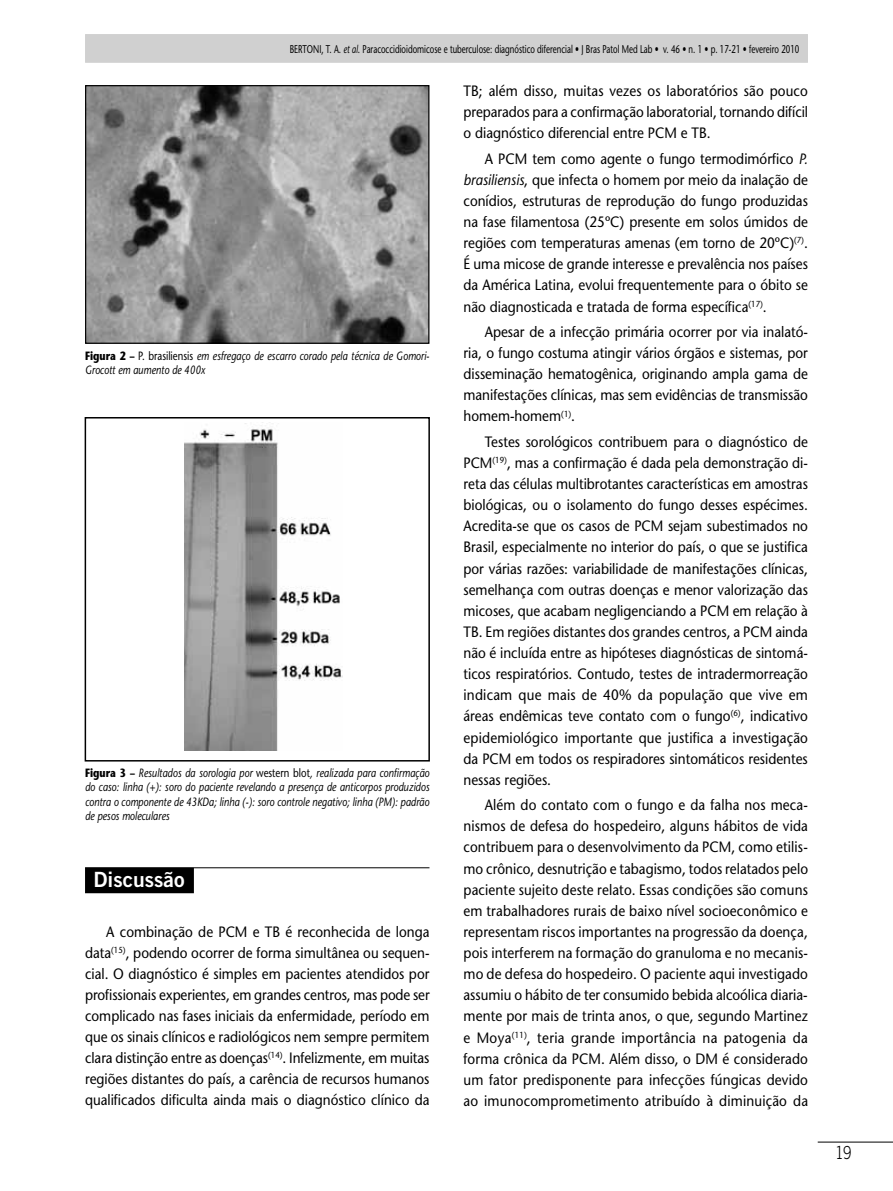
<style>
.page{position:relative;width:893px;height:1191px;background:#fff}
.page>*{position:absolute;margin:0;border:0;box-sizing:border-box;transform-origin:0 0}
.t1{font:21px "Trade Gothic LT Std Bd 2";color:#fff}
.t2{font:300 18px "Trade Gothic LT Std";color:#000;scale:.8 1}
.t3{font:500 15px/21.1px "Stone Sans Std";color:#000;text-align:justify;scale:.9 1}
.t4{font:italic 500 12px/14.4px "Stone Sans Std";color:#000;text-align:justify;scale:.8 1}
.t5{font:500 11.25px "Stone Sans Std";color:#000;scale:.7 1}
.s1{font-style:italic}
.s2{font-weight:700;font-style:normal}
.s3{font-style:normal}
</style>
<div class="page">
<div style="left:85px;top:34px;width:723px;height:29px;background:#d0d0d0"></div>
<hr style="left:818px;top:1141px;width:75px;height:1px;background:#000">
<img style="left:87px;top:87px;width:340px;height:255px">
<div style="left:85px;top:85px;width:344px;height:259px;border:1px solid #000"></div>
<img style="left:184px;top:422px;width:158px;height:328px">
<div style="left:85px;top:417px;width:345px;height:344px;border:2px solid #000"></div>
<hr style="left:85px;top:867px;width:344px;height:1px;background:#000">
<div style="left:85px;top:867px;width:109px;height:26px;background:#000"></div>
<p class="t5" style="left:290px;top:42px;width:14px">Bertoni</p>
<p class="t5" style="left:321px;top:42px;width:684px">, T. A. <span class="s1">et al</span>. Paracoccidioidomicose e tuberculose: diagnóstico diferencial • J Bras Patol Med Lab • v. 46 • n. 1 • p. 17-21 • fevereiro 2010</p>
<p class="t4" style="left:85px;top:348px;width:432px"><span class="s2">Figura 2 –</span> <span class="s3">P. brasiliensis</span> em esfregaço de escarro corado pela técnica de Gomori-<br>Grocott em aumento de 400x</p>
<p class="t4" style="left:85px;top:765px;width:432px"><span class="s2">Figura 3 –</span> Resultados da sorologia por <span class="s3">western blot</span>, realizada para confirmação do caso: linha (+): soro do paciente revelando a presença de anticorpos produzidos contra o componente de 43KDa; linha (-): soro controle negativo; linha (PM): padrão de pesos moleculares</p>
<h1 class="t1" style="left:94px;top:866px;width:92px">Discussão</h1>
<p class="t3" style="left:85px;top:921px;width:384px;text-indent:21px">A combinação de PCM e TB é reconhecida de longa data<sup>(15)</sup>, podendo ocorrer de forma simultânea ou sequen&shy;cial. O diagnóstico é simples em pacientes atendidos por profissionais experientes, em grandes centros, mas pode ser complicado nas fases iniciais da enfermidade, período em que os sinais clínicos e radiológicos nem sempre permitem clara distinção entre as doenças<sup>(14)</sup>. Infelizmente, em muitas regiões distantes do país, a carência de recursos humanos qualificados dificulta ainda mais o diagnóstico clínico da</p>
<p class="t3" style="left:463px;top:80px;width:384px">TB; além disso, muitas vezes os laboratórios são pouco preparados para a confirmação laboratorial, tornando difícil o diagnóstico diferencial entre PCM e TB.</p>
<p class="t3" style="left:463px;top:148px;width:384px;text-indent:21px">A PCM tem como agente o fungo termodimórfico <span class="s1">P. brasiliensis</span>, que infecta o homem por meio da inalação de conídios, estruturas de reprodução do fungo produzidas na fase filamentosa (25ºC) presente em solos úmidos de regiões com temperaturas amenas (em torno de 20ºC)<sup>(7)</sup>.<br>É uma micose de grande interesse e prevalência nos países da América Latina, evolui frequentemente para o óbito se não diagnosticada e tratada de forma específica<sup>(17)</sup>.</p>
<p class="t3" style="left:463px;top:321px;width:384px;text-indent:21px">Apesar de a infecção primária ocorrer por via inalató&shy;ria, o fungo costuma atingir vários órgãos e sistemas, por disseminação hematogênica, originando ampla gama de manifestações clínicas, mas sem evidências de transmissão homem-homem<sup>(1)</sup>.</p>
<p class="t3" style="left:463px;top:431px;width:384px;text-indent:21px">Testes sorológicos contribuem para o diagnóstico de PCM<sup>(19)</sup>, mas a confirmação é dada pela demonstração di&shy;reta das células multibrotantes características em amostras biológicas, ou o isolamento do fungo desses espécimes.<br>Acredita-se que os casos de PCM sejam subestimados no Brasil, especialmente no interior do país, o que se justifica por várias razões: variabilidade de manifestações clínicas, semelhança com outras doenças e menor valorização das micoses, que acabam negligenciando a PCM em relação à TB. Em regiões distantes dos grandes centros, a PCM ainda não é incluída entre as hipóteses diagnósticas de sintomá&shy;ticos respiratórios. Contudo, testes de intradermorreação indicam que mais de 40% da população que vive em áreas endêmicas teve contato com o fungo<sup>(6)</sup>, indicativo epidemiológico importante que justifica a investigação da PCM em todos os respiradores sintomáticos residentes nessas regiões.</p>
<p class="t3" style="left:463px;top:794px;width:384px;text-indent:21px">Além do contato com o fungo e da falha nos meca&shy;nismos de defesa do hospedeiro, alguns hábitos de vida contribuem para o desenvolvimento da PCM, como etilis&shy;mo crônico, desnutrição e tabagismo, todos relatados pelo paciente sujeito deste relato. Essas condições são comuns em trabalhadores rurais de baixo nível socioeconômico e representam riscos importantes na progressão da doença, pois interferem na formação do granuloma e no mecanis&shy;mo de defesa do hospedeiro. O paciente aqui investigado assumiu o hábito de ter consumido bebida alcoólica diaria&shy;mente por mais de trinta anos, o que, segundo Martinez e Moya<sup>(11)</sup>, teria grande importância na patogenia da forma crônica da PCM. Além disso, o DM é considerado um fator predisponente para infecções fúngicas devido ao imunocomprometimento atribuído à diminuição da</p>
<p class="t2" style="left:836px;top:1141px;width:22px">19</p>
</div>
